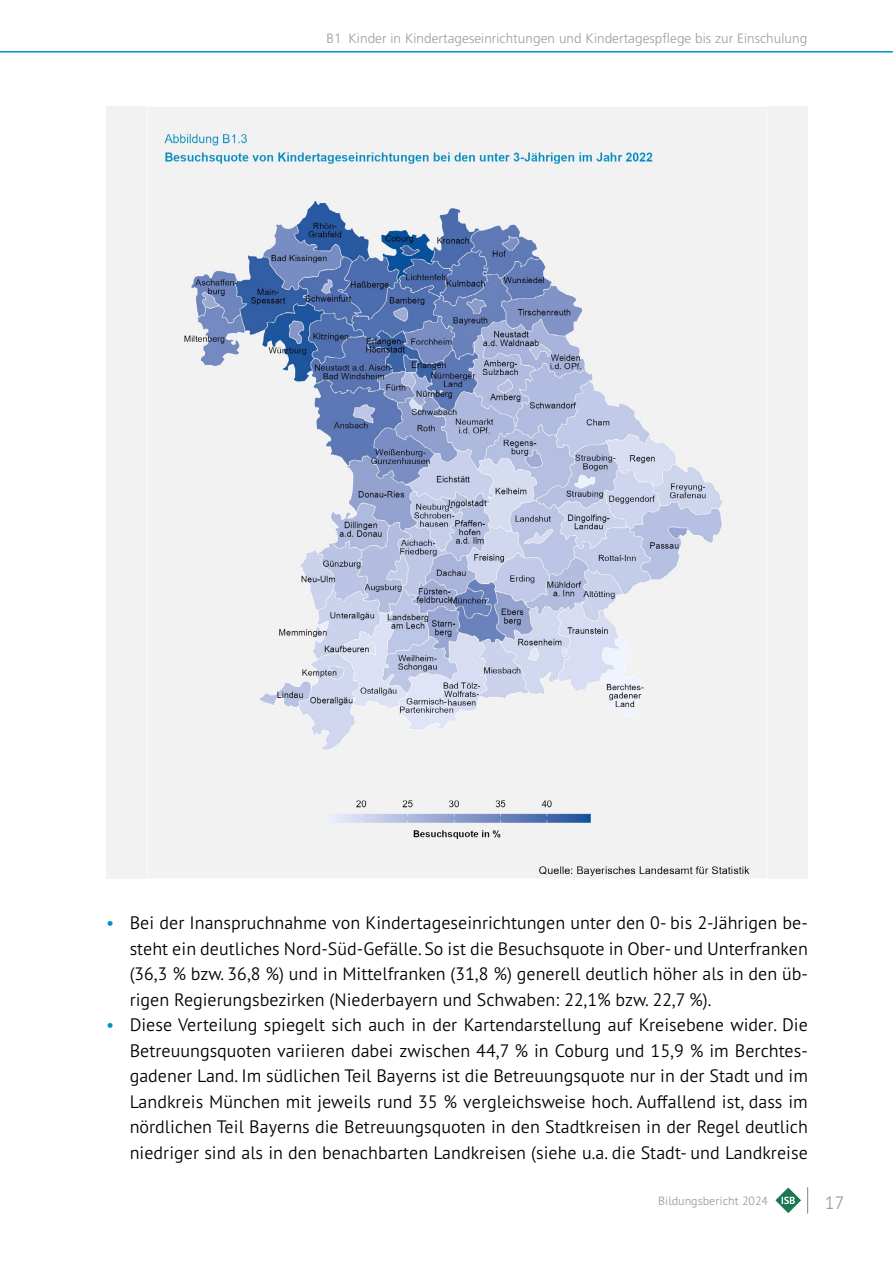
<style>
.page{position:relative;width:893px;height:1263px;background:#fff}
.page>*{position:absolute;margin:0;border:0;box-sizing:border-box;transform-origin:0 0}
.t1{font:300 18px/25.5px "PT Sans Pro";color:#000;text-align:justify}
.t2{font:300 18px "PT Sans Pro";color:#9c9d9d}
.t3{font:300 13.5px "Frutiger LT Std";letter-spacing:.005em;color:#9c9d9d}
.t4{font:300 12px "PT Sans Pro";color:#9c9d9d}
.s1{color:#008fcf}
</style>
<div class="page">
<hr style="left:0;top:51px;width:893px;height:2px;background:#008fcf">
<svg style="left:775px;top:1187px;width:33px;height:27px"></svg>
<img style="left:106px;top:106px;width:702px;height:772px">
<p class="t3" style="left:327px;top:31px;width:482px">B1 Kinder in Kindertageseinrichtungen und Kindertagespflege bis zur Einschulung</p>
<p class="t1" style="left:130px;top:909px;width:680px;text-indent:-23px"><span class="s1">•</span> Bei der Inanspruchnahme von Kindertageseinrichtungen unter den 0- bis 2-Jährigen be&shy;steht ein deutliches Nord-Süd-Gefälle. So ist die Besuchsquote in Ober- und Unterfranken (36,3 % bzw. 36,8 %) und in Mittelfranken (31,8 %) generell deutlich höher als in den üb&shy;rigen Regierungsbezirken (Niederbayern und Schwaben: 22,1% bzw. 22,7 %).</p>
<p class="t1" style="left:130px;top:1011px;width:680px;text-indent:-23px"><span class="s1">•</span> Diese Verteilung spiegelt sich auch in der Kartendarstellung auf Kreisebene wider. Die Betreuungsquoten variieren dabei zwischen 44,7 % in Coburg und 15,9 % im Berchtes&shy;gadener Land. Im südlichen Teil Bayerns ist die Betreuungsquote nur in der Stadt und im Landkreis München mit jeweils rund 35 % vergleichsweise hoch. Auffallend ist, dass im nördlichen Teil Bayerns die Betreuungsquoten in den Stadtkreisen in der Regel deutlich niedriger sind als in den benachbarten Landkreisen (siehe u.a. die Stadt- und Landkreise</p>
<p class="t4" style="left:658px;top:1193px;width:111px">Bildungsbericht 2024</p>
<p class="t2" style="left:825px;top:1191px;width:21px">17</p>
</div>
